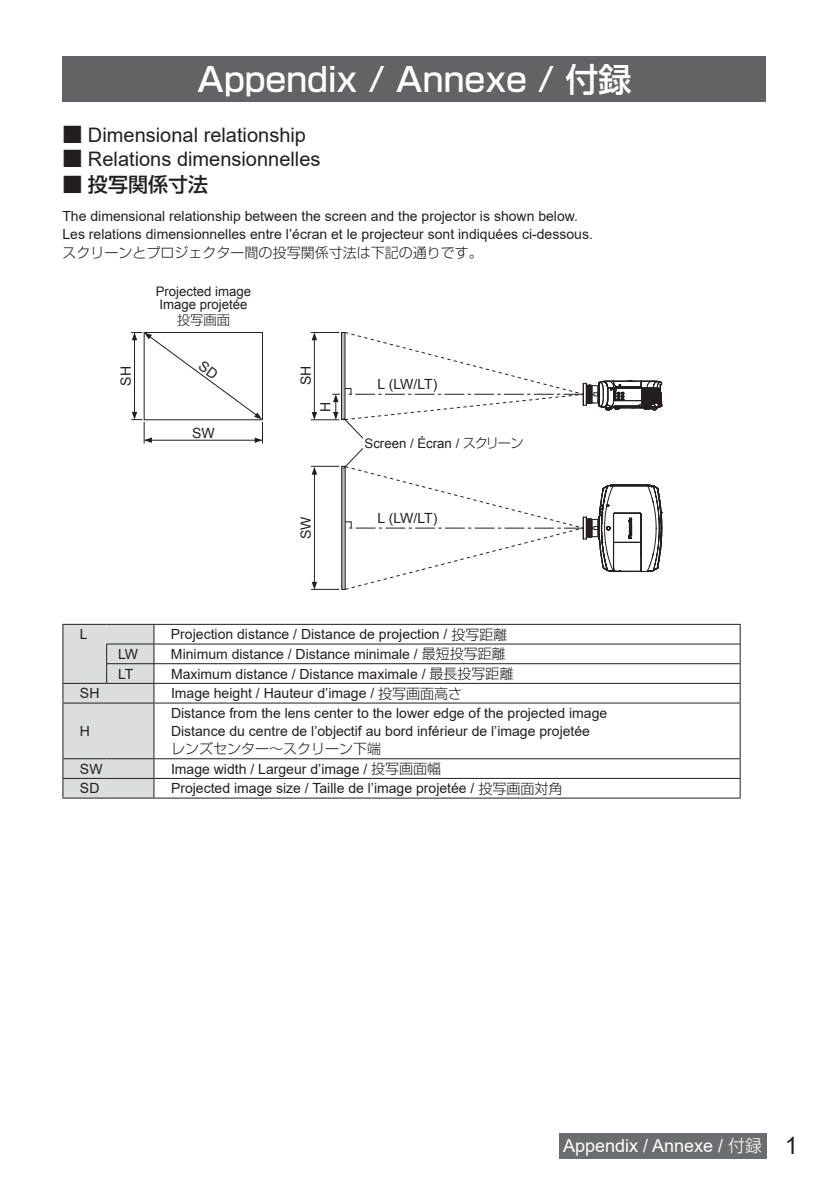
<style>
.page{position:relative;width:840px;height:1191px;background:#fff}
.page>*{position:absolute;margin:0;border:0;box-sizing:border-box;transform-origin:0 0}
.t1{font:500 33px "Shin Go Pro";color:#fff}
.t2{font:20px "Arial";color:#231f20}
.t3{font:500 20px "Shin Go Pro";color:#231f20}
.t4{font:18px "Arial";color:#fff}
.t5{font:14px/18.2px "Arial";color:#231f20}
.t6{font:13.2px/13.2px "Arial";color:#231f20}
.t7{font:300 13.2px "Shin Go Pro";color:#231f20}
.s1{font-family:"Shin Go Pro";font-weight:500}
.s2{font-family:"Shin Go Pro";font-weight:300}
.s3{font-family:"Shin Go Pro";font-weight:300;font-size:17px}
.s4{font-size:24px;color:#231f20}
</style>
<div class="page">
<div style="left:558px;top:1133px;width:207px;height:25px;background:#6c6d70"></div>
<div style="left:62px;top:57px;width:703px;height:45px;background:#636366"></div>
<svg style="left:310px;top:332px;width:352px;height:107px"></svg>
<svg style="left:311px;top:448px;width:351px;height:142px"></svg>
<hr style="left:154px;top:624px;width:586px;height:1px;background:#231f20">
<hr style="left:154px;top:683px;width:586px;height:1px;background:#231f20">
<svg style="left:739px;top:625px;width:1px;height:77px"></svg>
<hr style="left:154px;top:702px;width:586px;height:1px;background:#231f20">
<hr style="left:739px;top:703px;width:1px;height:55px;background:#231f20">
<hr style="left:154px;top:758px;width:586px;height:1px;background:#231f20">
<hr style="left:154px;top:778px;width:586px;height:1px;background:#231f20">
<svg style="left:739px;top:759px;width:1px;height:38px"></svg>
<hr style="left:154px;top:797px;width:586px;height:1px;background:#231f20">
<hr style="left:154px;top:643px;width:585px;height:1px;background:#231f20">
<svg style="left:62px;top:624px;width:92px;height:174px;background:#d0d0d2"></svg>
<hr style="left:154px;top:663px;width:585px;height:1px;background:#231f20">
<svg style="left:131px;top:332px;width:132px;height:111px"></svg>
<p class="t1" style="left:197px;top:53px;width:435px">Appendix / Annexe / 付録</p>
<p class="t2" style="left:62px;top:121px;width:245px"><span class="s1">■</span> Dimensional relationship</p>
<p class="t2" style="left:62px;top:145px;width:259px"><span class="s1">■</span> Relations dimensionnelles</p>
<p class="t3" style="left:62px;top:167px;width:147px">■ 投写関係寸法</p>
<p class="t5" style="left:62px;top:207px;width:531px">The dimensional relationship between the screen and the projector is shown below.<br>Les relations dimensionnelles entre l’écran et le projecteur sont indiquées ci-dessous.<span class="s2">スクリーンとプロジェクター間の投写関係寸法は下記の通りです。</span></p>
<p class="t5" style="left:117px;top:385px;width:21px;rotate:-90deg">SH</p>
<p class="t6" style="left:156px;top:285px;width:97px">Projected image<br>Image projetée</p>
<p class="t7" style="left:177px;top:309px;width:54px">投写画面</p>
<p class="t5" style="left:192px;top:423px;width:24px">SW</p>
<p class="t5" style="left:297px;top:385px;width:21px;rotate:-90deg">SH</p>
<p class="t5" style="left:316px;top:412px;width:12px;rotate:-90deg">H</p>
<p class="t5" style="left:297px;top:539px;width:24px;rotate:-90deg">SW</p>
<p class="t5" style="left:377px;top:375px;width:61px">L (LW/LT)</p>
<p class="t6" style="left:364px;top:437px;width:161px">Screen / Écran / <span class="s2">スクリーン</span></p>
<p class="t5" style="left:377px;top:509px;width:61px">L (LW/LT)</p>
<p class="t5" style="left:80px;top:625px;width:9px">L</p>
<p class="t5" style="left:171px;top:625px;width:338px">Projection distance / Distance de projection / <span class="s2">投写距離</span></p>
<p class="t5" style="left:118px;top:645px;width:21px">LW</p>
<p class="t5" style="left:171px;top:645px;width:336px">Minimum distance / Distance minimale / <span class="s2">最短投写距離</span></p>
<p class="t5" style="left:118px;top:664px;width:17px">LT</p>
<p class="t5" style="left:171px;top:664px;width:344px">Maximum distance / Distance maximale / <span class="s2">最長投写距離</span></p>
<p class="t5" style="left:80px;top:684px;width:21px">SH</p>
<p class="t5" style="left:171px;top:684px;width:293px">Image height / Hauteur d’image / <span class="s2">投写画面高さ</span></p>
<p class="t5" style="left:80px;top:722px;width:12px">H</p>
<p class="t5" style="left:171px;top:704px;width:437px">Distance from the lens center to the lower edge of the projected image<br>Distance du centre de l’objectif au bord inférieur de l’image projetée<span class="s2">レンズセンター～スクリーン下端</span></p>
<p class="t5" style="left:80px;top:759px;width:24px">SW</p>
<p class="t5" style="left:171px;top:759px;width:271px">Image width / Largeur d’image / <span class="s2">投写画面幅</span></p>
<p class="t5" style="left:80px;top:779px;width:21px">SD</p>
<p class="t5" style="left:171px;top:779px;width:393px">Projected image size / Taille de l’image projetée / <span class="s2">投写画面対角</span></p>
<p class="t4" style="left:562px;top:1133px;width:237px">Appendix / Annexe / <span class="s3">付録</span> <span class="s4">1</span></p>
</div>
